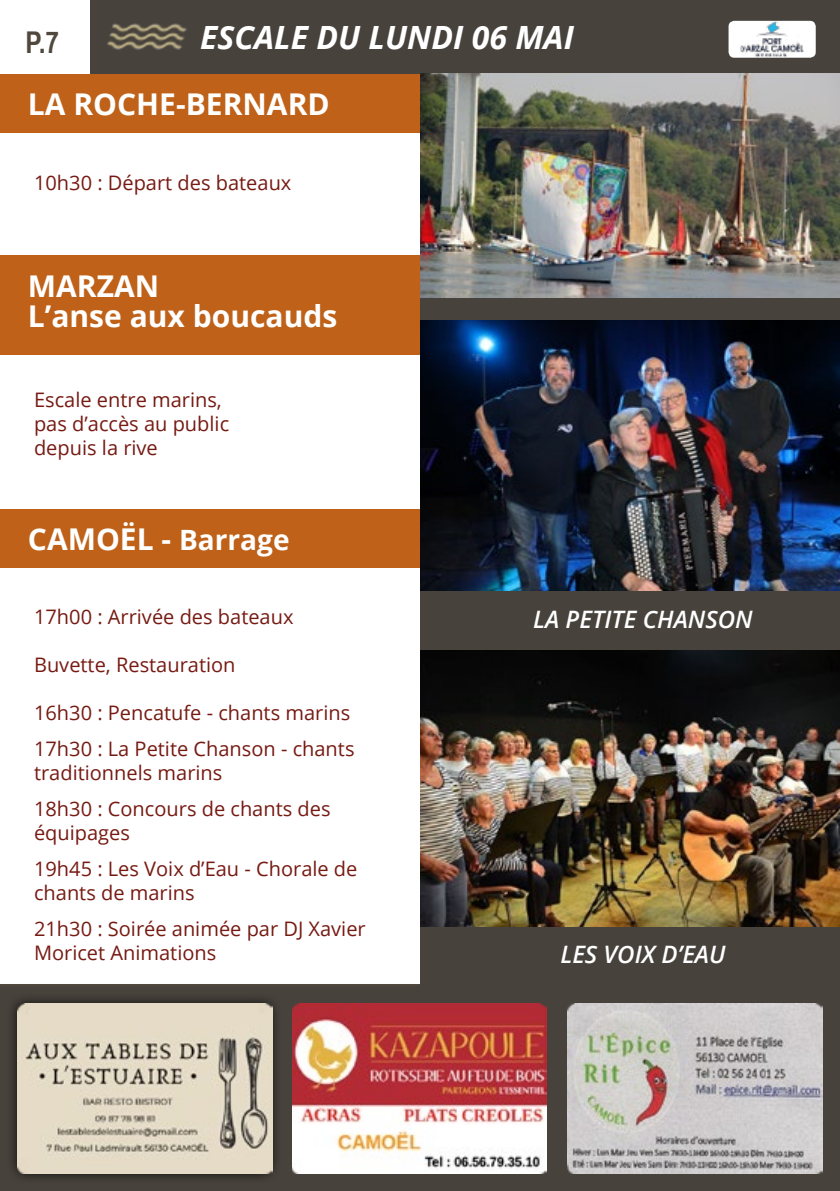
<style>
.page{position:relative;width:840px;height:1191px;background:#fff}
.page>*{position:absolute;margin:0;border:0;box-sizing:border-box;transform-origin:0 0}
.t1{font:italic 700 32px "Open Sans";color:#fff}
.t2{font:700 30px/30px "Open Sans";color:#fff}
.t3{font:700 30px "Arial Narrow";color:#50473d}
.t4{font:italic 600 24px "Open Sans";color:#fff}
.t5{font:20px/36px "Open Sans";color:#761a12}
.s1{font-size:28px}
</style>
<div class="page">
<div style="left:0;top:984px;width:839px;height:207px;background:#47423c"></div>
<div style="left:90px;top:0;width:749px;height:74px;background:#47423c"></div>
<div style="left:419px;top:297px;width:420px;height:24px;background:#47423c"></div>
<div style="left:0;top:74px;width:419px;height:59px;background:#bf6118"></div>
<div style="left:0;top:509px;width:419px;height:58px;background:#bf6118"></div>
<img style="left:107px;top:23px;width:80px;height:27px">
<div style="left:0;top:255px;width:419px;height:99px;background:#bf6118"></div>
<img style="left:567px;top:1003px;width:255px;height:171px">
<img style="left:292px;top:1003px;width:254px;height:170px">
<div style="left:6px;top:992px;width:276px;height:192px;background:#000;opacity:.75"></div>
<img style="left:17px;top:1003px;width:255px;height:171px">
<img style="left:420px;top:321px;width:419px;height:270px">
<div style="left:420px;top:591px;width:419px;height:59px;background:#47423c"></div>
<div style="left:420px;top:927px;width:419px;height:59px;background:#47423c"></div>
<img style="left:420px;top:650px;width:419px;height:277px">
<img style="left:420px;top:74px;width:419px;height:223px">
<img style="left:728px;top:21px;width:87px;height:37px">
<h2 class="t3" style="left:26px;top:20px;width:35px">P.7</h2>
<h1 class="t1" style="left:200px;top:15px;width:375px">ESCALE DU LUNDI 06 MAI</h1>
<h2 class="t2" style="left:28px;top:88px;width:303px">LA ROCHE-BERNARD</h2>
<p class="t5" style="left:34px;top:164px;width:259px">10h30 : Départ des bateaux</p>
<h2 class="t2" style="left:28px;top:270px;width:311px">MARZAN<br>L’anse aux boucauds</h2>
<p class="t5" style="left:34px;top:387px;width:196px;line-height:24px">Escale entre marins, pas d’accès au public depuis la rive</p>
<h2 class="t2" style="left:28px;top:523px;width:263px">CAMOËL - <span class="s1">Barrage</span></h2>
<p class="t5" style="left:34px;top:598px;width:261px">17h00 : Arrivée des bateaux</p>
<p class="t5" style="left:34px;top:646px;width:203px">Buvette, Restauration</p>
<p class="t5" style="left:34px;top:694px;width:322px">16h30 : Pencatufe - chants marins<br>17h30 : La Petite Chanson - chants</p>
<p class="t5" style="left:34px;top:754px;width:298px">traditionnels marins<br>18h30 : Concours de chants des</p>
<p class="t5" style="left:34px;top:814px;width:325px">équipages<br>19h45 : Les Voix d’Eau - Chorale de</p>
<p class="t5" style="left:34px;top:874px;width:333px">chants de marins<br>21h30 : Soirée animée par DJ Xavier</p>
<p class="t5" style="left:34px;top:934px;width:184px">Moricet Animations</p>
<p class="t4" style="left:533px;top:603px;width:221px">LA PETITE CHANSON</p>
<p class="t4" style="left:560px;top:938px;width:166px">LES VOIX D’EAU</p>
</div>
